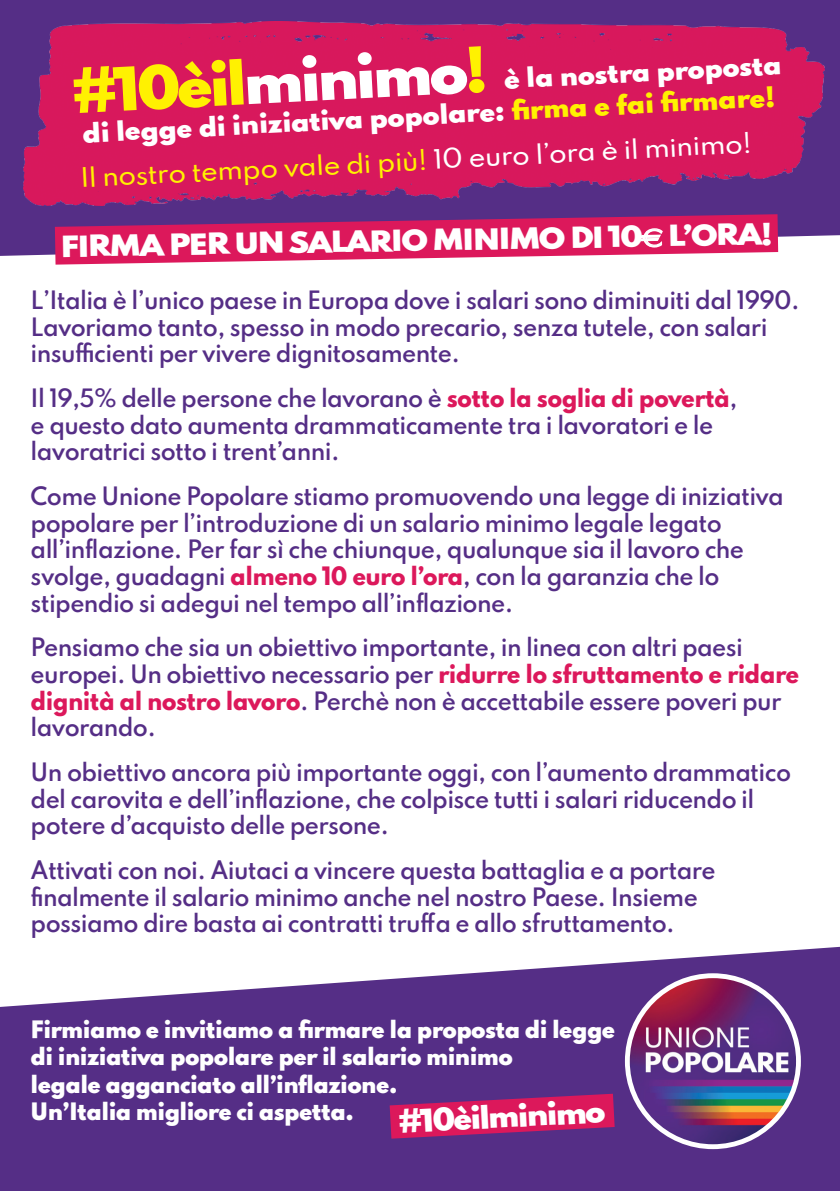
<style>
.page{position:relative;width:840px;height:1191px;background:#fff}
.page>*{position:absolute;margin:0;border:0;box-sizing:border-box;transform-origin:0 0}
.t1{font:900 53.2px "Spartan";color:#fff101;scale:1.09 1}
.t2{font:900 27.8px "Spartan";color:#fff;scale:1.09 1}
.t3{font:900 25.8px "Spartan";color:#fff;scale:1.17 1}
.t4{font:900 23.8px "Spartan";color:#fff;scale:1.07 1}
.t5{font:500 23.8px "Spartan";color:#fff101;scale:1.07 1}
.t6{font:600 22.4px/26.6px "Spartan";letter-spacing:-.03em;color:#552e86}
.t7{font:900 21.2px "Spartan";letter-spacing:-.03em;color:#fff}
.s1{color:#fff}
.s2{color:#fff101}
.s3{font-family:"Euro Sans";font-weight:400}
.s4{font-weight:800;color:#dc185b}
</style>
<div class="page">
<svg style="left:0;top:946px;width:839px;height:245px;fill:#552e86"></svg>
<div style="left:0;top:0;width:839px;height:256px;background:#552e86"></div>
<img style="left:24px;top:22px;width:799px;height:183px">
<svg style="left:55px;top:214px;width:722px;height:51px;background:#cf3975"></svg>
<svg style="left:389px;top:1093px;width:225px;height:45px;background:#b81d66"></svg>
<img style="left:628px;top:977px;width:168px;height:168px">
<div style="left:624px;top:973px;width:176px;height:176px;border:5px solid #fff;border-radius:50%"></div>
<p class="t1" style="left:68px;top:50px;width:384px;rotate:-3deg">#10èil<span class="s1">minimo</span>!</p>
<p class="t4" style="left:502px;top:60px;width:261px;rotate:-3deg">è la nostra proposta</p>
<p class="t4" style="left:81px;top:114px;width:649px;rotate:-3deg">di legge di iniziativa popolare: <span class="s2">fi rma e fai fi rmare!</span></p>
<p class="t5" style="left:79px;top:160px;width:629px;rotate:-3deg">Il nostro tempo vale di più! <span class="s1">10 euro l’ora è il minimo!</span></p>
<p class="t3" style="left:60px;top:226px;width:610px;rotate:-1deg">FIRMA PER UN SALARIO MINIMO DI 10<span class="s3">E</span> L’ORA!</p>
<p class="t6" style="left:31px;top:286px;width:770px">L’Italia è l’unico paese in Europa dove i salari sono diminuiti dal 1990.<br>Lavoriamo tanto, spesso in modo precario, senza tutele, con salari insufficienti per vivere dignitosamente.</p>
<p class="t6" style="left:31px;top:384px;width:708px">Il 19,5% delle persone che lavorano è <span class="s4">sotto la soglia di povertà</span>, e questo dato aumenta drammaticamente tra i lavoratori e le lavoratrici sotto i trent’anni.</p>
<p class="t6" style="left:31px;top:482px;width:754px">Come Unione Popolare stiamo promuovendo una legge di iniziativa popolare per l’introduzione di un salario minimo legale legato all’inflazione. Per far sì che chiunque, qualunque sia il lavoro che svolge, guadagni <span class="s4">almeno 10 euro l’ora</span>, con la garanzia che lo stipendio si adegui nel tempo all’inflazione.</p>
<p class="t6" style="left:31px;top:633px;width:769px">Pensiamo che sia un obiettivo importante, in linea con altri paesi europei. Un obiettivo necessario per <span class="s4">ridurre lo sfruttamento e ridare dignità al nostro lavoro</span>. Perchè non è accettabile essere poveri pur lavorando.</p>
<p class="t6" style="left:31px;top:758px;width:761px">Un obiettivo ancora più importante oggi, con l’aumento drammatico del carovita e dell’inflazione, che colpisce tutti i salari riducendo il potere d’acquisto delle persone.</p>
<p class="t6" style="left:31px;top:856px;width:686px">Attivati con noi. Aiutaci a vincere questa battaglia e a portare finalmente il salario minimo anche nel nostro Paese. Insieme possiamo dire basta ai contratti truffa e allo sfruttamento.</p>
<p class="t7" style="left:31px;top:1012px;width:585px">Firmiamo e invitiamo a firmare la proposta di legge</p>
<p class="t7" style="left:31px;top:1039px;width:483px">di iniziativa popolare per il salario minimo</p>
<p class="t7" style="left:31px;top:1067px;width:368px">legale agganciato all’inflazione.</p>
<p class="t7" style="left:31px;top:1094px;width:325px">Un’Italia migliore ci aspetta.</p>
<p class="t2" style="left:396px;top:1099px;width:192px;rotate:-3deg">#10èilminimo</p>
</div>
